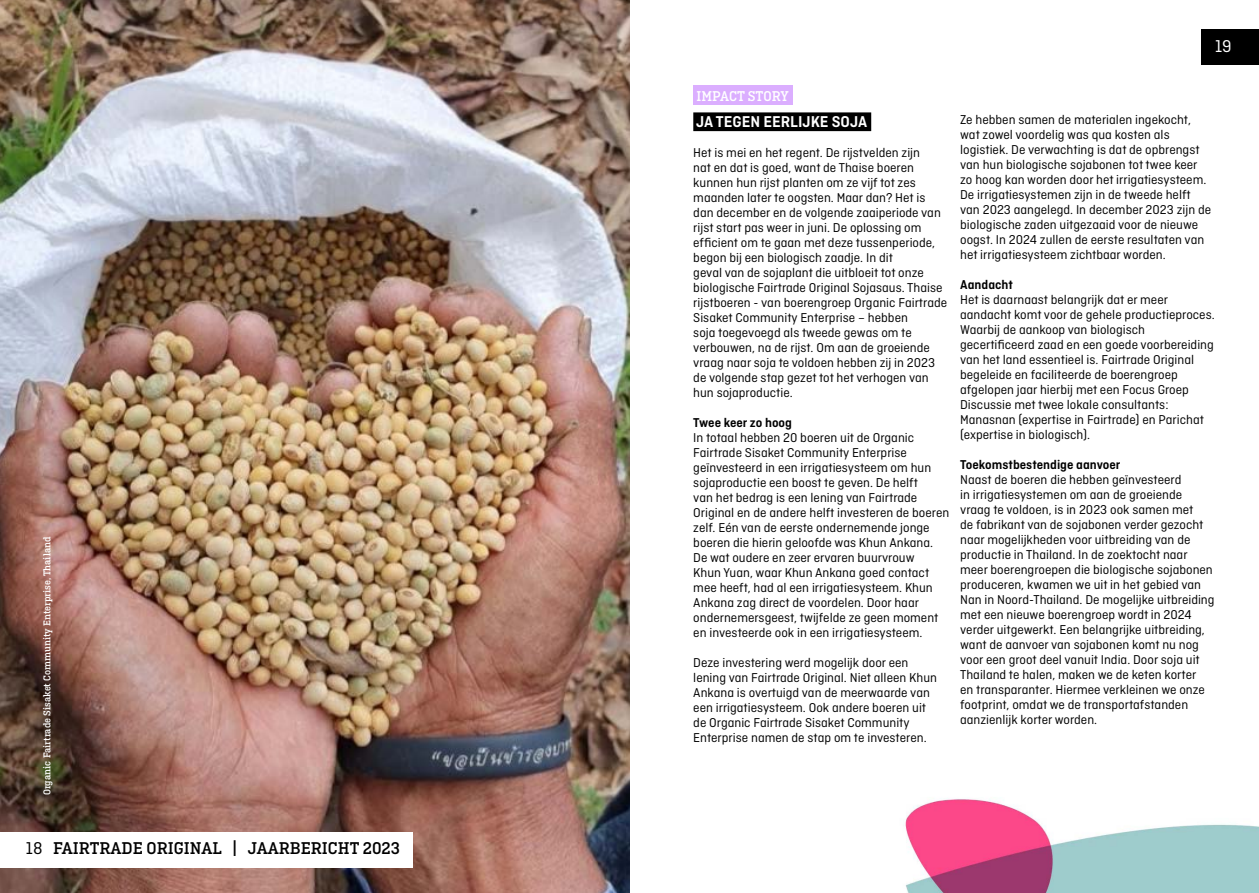
<style>
.page{position:relative;width:1259px;height:893px;background:#fff}
.page>*{position:absolute;margin:0;border:0;box-sizing:border-box;transform-origin:0 0}
.t1{font:500 18px "Ciutadella Slab";color:#000}
.t2{font:18px "Ciutadella";color:#fff}
.t3{font:600 16.5px "Ciutadella";color:#fff}
.t4{font:500 15px "Ciutadella Slab";color:#fff}
.t5{font:13.5px/15px "Ciutadella";color:#000}
.t6{font:600 13.5px "Ciutadella";color:#000}
.t7{font:500 10.5px "Ciutadella Slab";color:#fff}
.s1{font-family:"Ciutadella";font-weight:400}
</style>
<div class="page">
<img style="left:905px;top:799px;width:354px;height:94px">
<div style="left:694px;top:113px;width:176px;height:17px;background:#000"></div>
<div style="left:693px;top:112px;width:178px;height:19px;border:2px solid #000"></div>
<img style="left:0;top:0;width:629px;height:893px">
<div style="left:693px;top:85px;width:100px;height:20px;background:#dbaeff"></div>
<div style="left:0;top:832px;width:413px;height:35px;background:#fff"></div>
<div style="left:1201px;top:29px;width:58px;height:35px;background:#000"></div>
<p class="t7" style="left:41px;top:795px;width:260px;rotate:-90deg">Organic Fairtrade Sisaket Community Enterprise, Thailand</p>
<h1 class="t1" style="left:26px;top:838px;width:376px"><span class="s1">18</span> FAIRTRADE ORIGINAL | JAARBERICHT 2023</h1>
<h1 class="t2" style="left:1215px;top:37px;width:18px">19</h1>
<p class="t4" style="left:696px;top:87px;width:94px">IMPACT STORY</p>
<p class="t3" style="left:696px;top:112px;width:173px">JA TEGEN EERLIJKE SOJA</p>
<p class="t5" style="left:693px;top:145px;width:255px">Het is mei en het regent. De rijstvelden zijn<br>nat en dat is goed, want de Thaise boeren kunnen hun rijst planten om ze vijf tot zes maanden later te oogsten. Maar dan? Het is dan december en de volgende zaaiperiode van rijst start pas weer in juni. De oplossing om efficient om te gaan met deze tussenperiode, begon bij een biologisch zaadje. In dit<br>geval van de sojaplant die uitbloeit tot onze biologische Fairtrade Original Sojasaus. Thaise rijstboeren - van boerengroep Organic Fairtrade Sisaket Community Enterprise – hebben<br>soja toegevoegd als tweede gewas om te verbouwen, na de rijst. Om aan de groeiende vraag naar soja te voldoen hebben zij in 2023 de volgende stap gezet tot het verhogen van hun sojaproductie.</p>
<p class="t6" style="left:693px;top:415px;width:100px">Twee keer zo hoog</p>
<p class="t5" style="left:693px;top:430px;width:257px">In totaal hebben 20 boeren uit de Organic Fairtrade Sisaket Community Enterprise geïnvesteerd in een irrigatiesysteem om hun sojaproductie een boost te geven. De helft<br>van het bedrag is een lening van Fairtrade Original en de andere helft investeren de boeren zelf. Eén van de eerste ondernemende jonge boeren die hierin geloofde was Khun Ankana.<br>De wat oudere en zeer ervaren buurvrouw<br>Khun Yuan, waar Khun Ankana goed contact mee heeft, had al een irrigatiesysteem. Khun Ankana zag direct de voordelen. Door haar ondernemersgeest, twijfelde ze geen moment en investeerde ook in een irrigatiesysteem.</p>
<p class="t5" style="left:693px;top:655px;width:245px">Deze investering werd mogelijk door een lening van Fairtrade Original. Niet alleen Khun Ankana is overtuigd van de meerwaarde van een irrigatiesysteem. Ook andere boeren uit de Organic Fairtrade Sisaket Community Enterprise namen de stap om te investeren.</p>
<p class="t5" style="left:960px;top:112px;width:253px">Ze hebben samen de materialen ingekocht, wat zowel voordelig was qua kosten als logistiek. De verwachting is dat de opbrengst van hun biologische sojabonen tot twee keer zo hoog kan worden door het irrigatiesysteem.<br>De irrigatiesystemen zijn in de tweede helft van 2023 aangelegd. In december 2023 zijn de biologische zaden uitgezaaid voor de nieuwe oogst. In 2024 zullen de eerste resultaten van het irrigatiesysteem zichtbaar worden.</p>
<p class="t6" style="left:960px;top:277px;width:54px">Aandacht</p>
<p class="t5" style="left:960px;top:292px;width:256px">Het is daarnaast belangrijk dat er meer aandacht komt voor de gehele productieproces.<br>Waarbij de aankoop van biologisch gecertificeerd zaad en een goede voorbereiding van het land essentieel is. Fairtrade Original begeleide en faciliteerde de boerengroep afgelopen jaar hierbij met een Focus Groep Discussie met twee lokale consultants:<br>Manasnan (expertise in Fairtrade) en Parichat (expertise in biologisch).</p>
<p class="t6" style="left:960px;top:457px;width:162px">Toekomstbestendige aanvoer</p>
<p class="t5" style="left:960px;top:472px;width:256px">Naast de boeren die hebben geïnvesteerd<br>in irrigatiesystemen om aan de groeiende vraag te voldoen, is in 2023 ook samen met<br>de fabrikant van de sojabonen verder gezocht naar mogelijkheden voor uitbreiding van de productie in Thailand. In de zoektocht naar meer boerengroepen die biologische sojabonen produceren, kwamen we uit in het gebied van Nan in Noord-Thailand. De mogelijke uitbreiding met een nieuwe boerengroep wordt in 2024 verder uitgewerkt. Een belangrijke uitbreiding, want de aanvoer van sojabonen komt nu nog voor een groot deel vanuit India. Door soja uit Thailand te halen, maken we de keten korter<br>en transparanter. Hiermee verkleinen we onze footprint, omdat we de transportafstanden aanzienlijk korter worden.</p>
</div>
